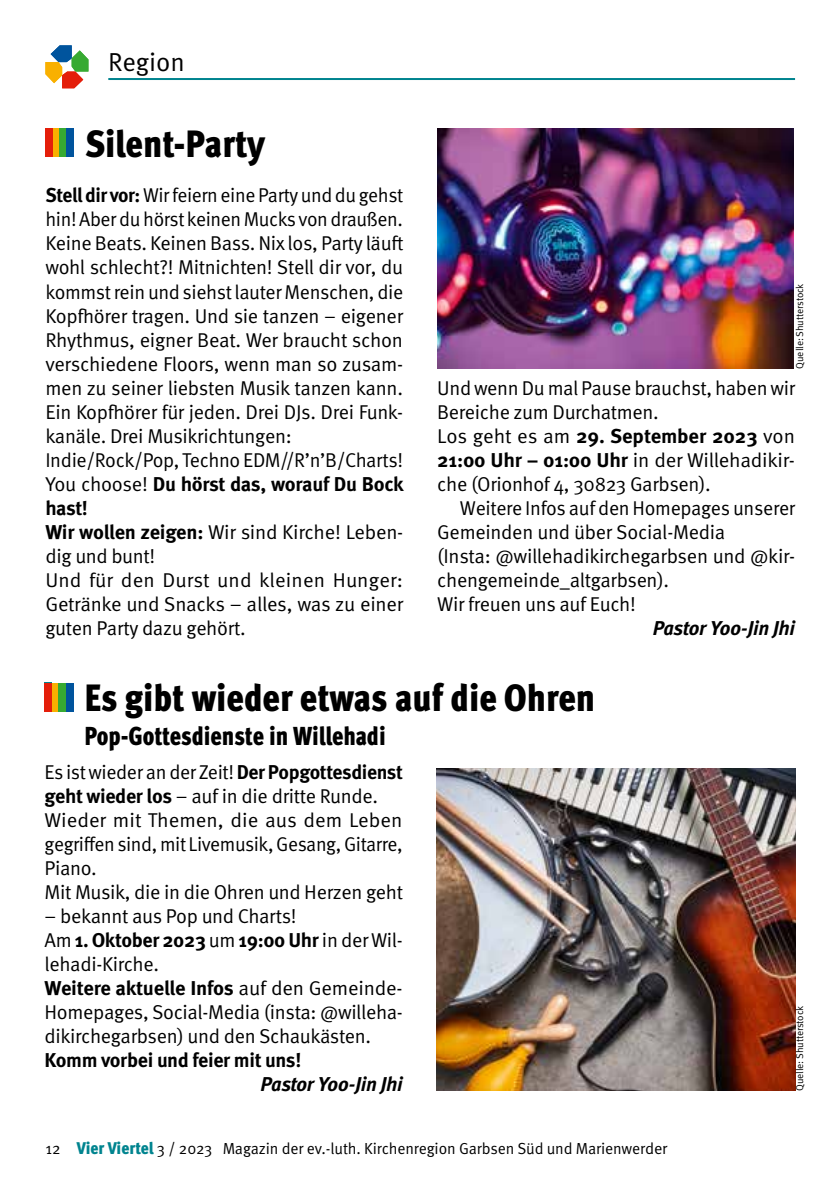
<style>
.page{position:relative;width:840px;height:1191px;background:#fff}
.page>*{position:absolute;margin:0;border:0;box-sizing:border-box;transform-origin:0 0}
.t1{font:900 condensed 38px "Meta Pro";color:#000}
.t2{font:900 condensed 26px "Meta Pro";color:#000;scale:.95 1}
.t3{font:26px "Meta Pro Norm";color:#000}
.t4{font:20px/24px "Meta Pro Norm";letter-spacing:-.015em;color:#000}
.t5{font:20px/24px "Meta Pro Norm";letter-spacing:-.015em;color:#000;scale:.96 1}
.t6{font:700 20px/24px "Meta Pro";letter-spacing:-.015em;color:#000}
.t7{font:italic 700 20px "Meta Pro";letter-spacing:-.015em;color:#000}
.t8{font:16px "Meta Pro Norm";letter-spacing:-.01em;color:#000}
.t9{font:10px "Meta Pro Norm";letter-spacing:-.01em;color:#000}
.s1{font-family:"Meta Pro";font-weight:700}
.s2{font-family:"Meta Pro Norm";font-weight:400}
.s3{font-family:"Meta Pro";font-weight:900;font-stretch:condensed;font-size:17px;color:#00848f}
</style>
<div class="page">
<svg style="left:45px;top:45px;width:43px;height:43px"></svg>
<hr style="left:108px;top:78px;width:686px;height:2px;background:#00848f">
<div style="left:53px;top:129px;width:7px;height:28px;background:#f9b000"></div>
<div style="left:45px;top:129px;width:8px;height:28px;background:#e41e0a"></div>
<div style="left:60px;top:129px;width:7px;height:28px;background:#37aa32"></div>
<div style="left:67px;top:129px;width:7px;height:28px;background:#00549d"></div>
<img style="left:437px;top:128px;width:356px;height:240px">
<div style="left:52px;top:683px;width:7px;height:28px;background:#f9b000"></div>
<div style="left:45px;top:683px;width:7px;height:28px;background:#e41e0a"></div>
<div style="left:59px;top:683px;width:7px;height:28px;background:#37aa32"></div>
<div style="left:66px;top:683px;width:7px;height:28px;background:#00549d"></div>
<img style="left:436px;top:768px;width:359px;height:322px">
<h2 class="t3" style="left:108px;top:42px;width:78px">Region</h2>
<h1 class="t1" style="left:85px;top:114px;width:181px">Silent-Party</h1>
<p class="t5" style="left:45px;top:182px;width:374px"><span class="s1">Stell dir vor:</span> Wir feiern eine Party und du gehst hin! Aber du hörst keinen Mucks von draußen.<br>Keine Beats. Keinen Bass. Nix los, Party läuft wohl schlecht?! Mitnichten! Stell dir vor, du kommst rein und siehst lauter Menschen, die Kopfhörer tragen. Und sie tanzen – eigener Rhythmus, eigner Beat. Wer braucht schon verschiedene Floors, wenn man so zusam&shy;men zu seiner liebsten Musik tanzen kann.<br>Ein Kopfhörer für jeden. Drei DJs. Drei Funk&shy;kanäle. Drei Musikrichtungen:<br>Indie/Rock/Pop, Techno EDM//R’n’B/Charts!</p>
<p class="t6" style="left:45px;top:470px;width:360px"><span class="s2">You choose!</span> Du hörst das, worauf Du Bock hast!</p>
<p class="t4" style="left:45px;top:518px;width:359px"><span class="s1">Wir wollen zeigen:</span> Wir sind Kirche! Leben&shy;dig und bunt!<br>Und für den Durst und kleinen Hunger:<br>Getränke und Snacks – alles, was zu einer guten Party dazu gehört.</p>
<p class="t9" style="left:791px;top:368px;width:86px;rotate:-90deg">Quelle: Shutterstock</p>
<p class="t4" style="left:437px;top:374px;width:359px">Und wenn Du mal Pause brauchst, haben wir<br>Bereiche zum Durchatmen.</p>
<p class="t6" style="left:437px;top:422px;width:359px"><span class="s2">Los geht es am</span> 29. September 2023 <span class="s2">von</span></p>
<p class="t4" style="left:437px;top:446px;width:359px"><span class="s1">21:00 Uhr – 01:00 Uhr</span> in der Willehadikir&shy;che (Orionhof 4, 30823 Garbsen).</p>
<p class="t4" style="left:437px;top:494px;width:359px;text-indent:23px">Weitere Infos auf den Homepages unserer Gemeinden und über Social-Media<br>(Insta: @willehadikirchegarbsen und @kir&shy;chengemeinde_altgarbsen).<br>Wir freuen uns auf Euch!</p>
<p class="t7" style="left:652px;top:612px;width:144px">Pastor Yoo-Jin Jhi</p>
<h1 class="t1" style="left:84px;top:668px;width:512px">Es gibt wieder etwas auf die Ohren</h1>
<h2 class="t2" style="left:84px;top:715px;width:319px">Pop-Gottesdienste in Willehadi</h2>
<p class="t4" style="left:45px;top:758px;width:360px">Es ist wieder an der Zeit! <span class="s1">Der Popgottesdienst geht wieder los</span> – auf in die dritte Runde.<br>Wieder mit Themen, die aus dem Leben gegriffen sind, mit Livemusik, Gesang, Gitarre, Piano.<br>Mit Musik, die in die Ohren und Herzen geht</p>
<p class="t4" style="left:45px;top:902px;width:253px">– bekannt aus Pop und Charts!</p>
<p class="t6" style="left:45px;top:926px;width:359px"><span class="s2">Am</span> 1. Oktober 2023 <span class="s2">um</span> 19:00 Uhr <span class="s2">in der Wil-</span></p>
<p class="t4" style="left:45px;top:950px;width:116px">lehadi-Kirche.</p>
<p class="t6" style="left:45px;top:974px;width:359px">Weitere aktuelle Infos <span class="s2">auf den Gemeinde-</span></p>
<p class="t4" style="left:45px;top:998px;width:359px">Homepages, Social-Media (insta: @willeha&shy;dikirchegarbsen) und den Schaukästen.</p>
<p class="t6" style="left:45px;top:1046px;width:258px">Komm vorbei und feier mit uns!</p>
<p class="t7" style="left:260px;top:1068px;width:144px">Pastor Yoo-Jin Jhi</p>
<p class="t8" style="left:45px;top:1135px;width:623px">12 <span class="s3">Vier Viertel</span> 3 / 2023 Magazin der ev.-luth. Kirchenregion Garbsen Süd und Marienwerder</p>
<p class="t9" style="left:791px;top:1090px;width:86px;rotate:-90deg">Quelle: Shutterstock</p>
</div>
